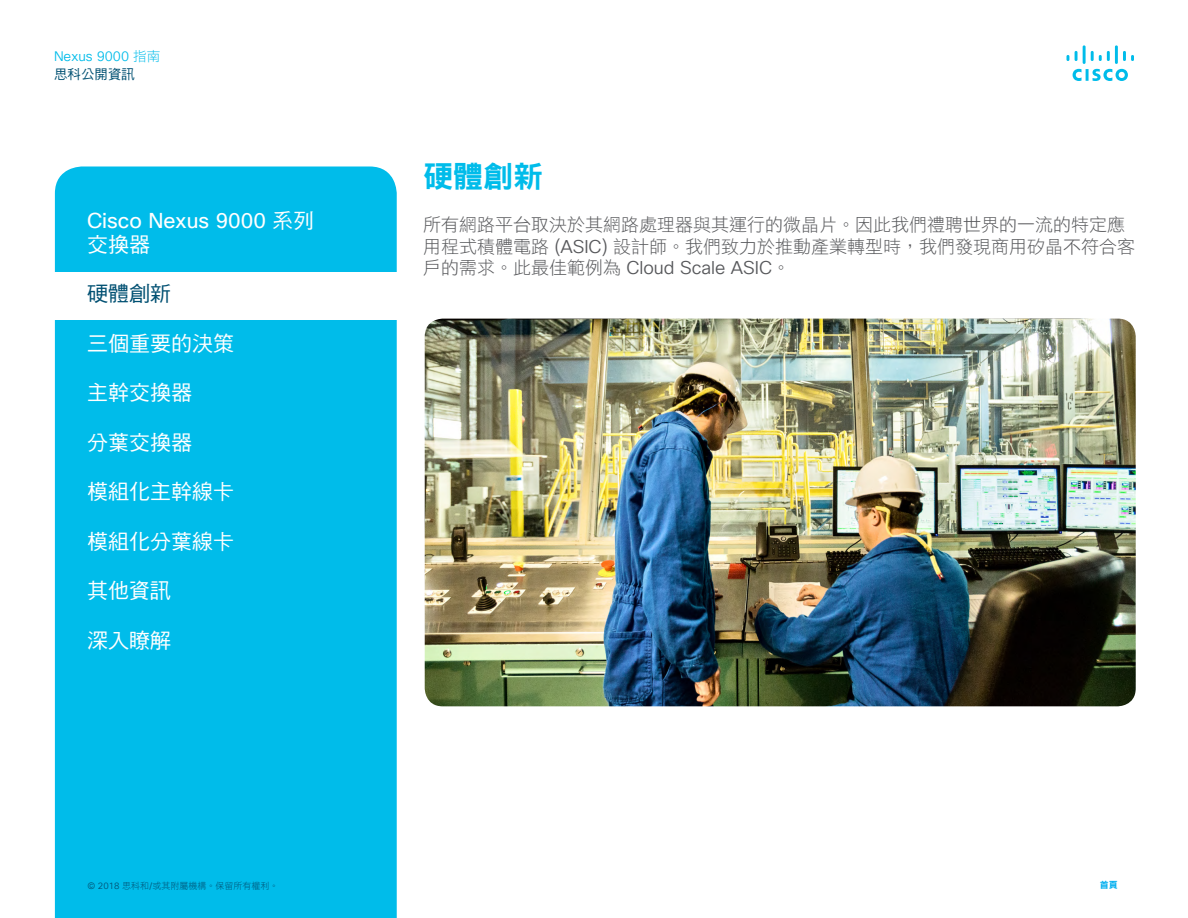
<style>
.page{position:relative;width:1188px;height:918px;background:#fff}
.page>*{position:absolute;margin:0;border:0;box-sizing:border-box;transform-origin:0 0}
.t1{font:30px "DF Hei Std W9";color:#00bcea}
.t2{font:21px "DF Hei Std W5";color:#fff}
.t3{font:21px "Cisco Sans TT";color:#fff}
.t4{font:21px "DF Hei Std W5";color:#005072}
.t5{font:18px/21.8px "DF Hei Std W3";color:#57585b}
.t6{font:18px "Cisco Sans TT Light";color:#57585b}
.t7{font:13.5px "Cisco Sans TT Light";color:#00bcea}
.t8{font:13.5px "DF Hei Std W5";color:#005072}
.t9{font:9px "DF Hei Std W3";color:#005072}
.t10{font:9px "DF Hei Std W9";color:#00aeef}
.s1{font-family:"DF Hei Std W3"}
.s2{font-family:"DF Hei Std W5"}
.s3{font-family:"Cisco Sans TT Light"}
</style>
<div class="page">
<div style="left:55px;top:166px;width:342px;height:752px;background:#00bcea"></div>
<div style="left:50px;top:272px;width:352px;height:48px;background:#fff"></div>
<img style="left:425px;top:319px;width:711px;height:387px">
<svg style="left:1067px;top:45px;width:67px;height:36px"></svg>
<p class="t7" style="left:54px;top:47px;width:108px">Nexus 9000 <span class="s1">指南</span></p>
<p class="t8" style="left:54px;top:67px;width:82px">思科公開資訊</p>
<p class="t3" style="left:87px;top:207px;width:229px">Cisco Nexus 9000 <span class="s2">系列</span></p>
<p class="t2" style="left:87px;top:233px;width:64px">交換器</p>
<p class="t4" style="left:87px;top:282px;width:85px">硬體創新</p>
<p class="t2" style="left:87px;top:332px;width:148px">三個重要的決策</p>
<p class="t2" style="left:87px;top:381px;width:106px">主幹交換器</p>
<p class="t2" style="left:87px;top:431px;width:106px">分葉交換器</p>
<p class="t2" style="left:87px;top:480px;width:148px">模組化主幹線卡</p>
<p class="t2" style="left:87px;top:530px;width:148px">模組化分葉線卡</p>
<p class="t2" style="left:87px;top:580px;width:85px">其他資訊</p>
<p class="t2" style="left:87px;top:629px;width:85px">深入瞭解</p>
<h1 class="t1" style="left:423px;top:160px;width:121px">硬體創新</h1>
<p class="t5" style="left:423px;top:213px;width:714px">所有網路平台取決於其網路處理器與其運行的微晶片。因此我們禮聘世界的一流的特定應用程式積體電路 <span class="s3">(ASIC)</span> 設計師。我們致力於推動產業轉型時，我們發現商用矽晶不符合客</p>
<p class="t6" style="left:423px;top:256px;width:369px"><span class="s1">戶的需求。此最佳範例為</span> Cloud Scale ASIC<span class="s1">。</span></p>
<p class="t9" style="left:87px;top:881px;width:193px"><span class="s3">© 2018</span> 思科和<span class="s3">/</span>或其附屬機構。保留所有權利。</p>
<p class="t10" style="left:1100px;top:880px;width:19px">首頁</p>
</div>
